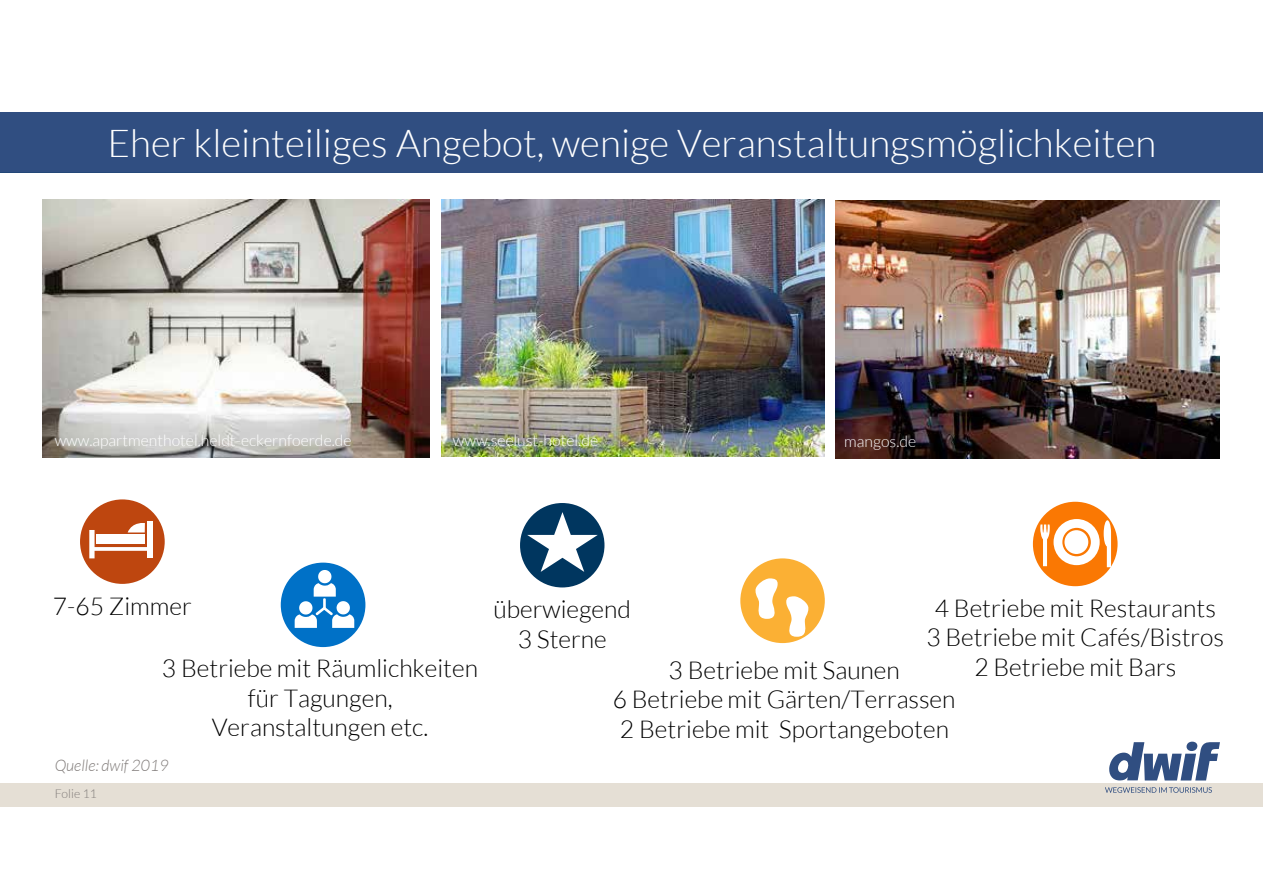
<style>
.page{position:relative;width:1263px;height:893px;background:#fff}
.page>*{position:absolute;margin:0;border:0;box-sizing:border-box;transform-origin:0 0}
.t1{font:300 38.55px "Lato";color:#fff}
.t2{font:300 24.75px "Lato";color:#000}
.t3{font:300 24.6px/29.5px "Lato";color:#000;text-align:center}
.t4{font:300 15.75px "Lato";color:#fff}
.t5{font:italic 300 15.75px "Lato";color:#7f7a78}
.t6{font:300 12.15px "Lato";letter-spacing:.005em;color:#7f7a78}
</style>
<div class="page">
<div style="left:0;top:783px;width:1263px;height:23px;background:#e5dfd5"></div>
<svg style="left:1109px;top:742px;width:111px;height:38px"></svg>
<svg style="left:1105px;top:787px;width:107px;height:6px"></svg>
<div style="left:1186px;top:742px;width:11px;height:9px;background:#304e81;border-radius:50%"></div>
<div style="left:0;top:112px;width:1263px;height:60px;background:#304e81"></div>
<div style="left:80px;top:499px;width:85px;height:85px;background:#be460f;border-radius:50%"></div>
<div style="left:147px;top:522px;width:6px;height:36px;background:#fff"></div>
<svg style="left:89px;top:521px;width:59px;height:37px"></svg>
<div style="left:520px;top:503px;width:84px;height:84px;background:#00365f;border-radius:50%"></div>
<svg style="left:527px;top:512px;width:71px;height:60px"></svg>
<div style="left:281px;top:563px;width:84px;height:84px;background:#0071c7;border-radius:50%"></div>
<svg style="left:295px;top:570px;width:59px;height:58px"></svg>
<div style="left:740px;top:558px;width:85px;height:85px;background:#fbb034;border-radius:50%"></div>
<svg style="left:755px;top:578px;width:53px;height:59px"></svg>
<div style="left:1033px;top:502px;width:84px;height:84px;background:#fa7803;border-radius:50%"></div>
<svg style="left:1040px;top:519px;width:71px;height:48px"></svg>
<img style="left:42px;top:199px;width:387px;height:258px">
<img style="left:441px;top:200px;width:383px;height:256px">
<img style="left:835px;top:201px;width:384px;height:258px">
<h1 class="t1" style="left:107px;top:122px;width:1050px">Eher kleinteiliges Angebot, wenige Veranstaltungsmöglichkeiten</h1>
<p class="t4" style="left:55px;top:432px;width:298px">www.apartmenthotel.heldt-eckernfoerde.de</p>
<p class="t4" style="left:453px;top:432px;width:147px">www.seelust-hotel.de</p>
<p class="t4" style="left:844px;top:433px;width:74px">mangos.de</p>
<p class="t3" style="left:53px;top:592px;width:140px">7-65 Zimmer</p>
<p class="t3" style="left:493px;top:595px;width:139px">überwiegend<br>3 Sterne</p>
<p class="t3" style="left:162px;top:654px;width:318px">3 Betriebe mit Räumlichkeiten für Tagungen,<br>Veranstaltungen etc.</p>
<p class="t2" style="left:668px;top:657px;width:233px">3 Betriebe mit Saunen</p>
<p class="t3" style="left:926px;top:593px;width:299px">4 Betriebe mit Restaurants<br>3 Betriebe mit Cafés/Bistros</p>
<p class="t2" style="left:974px;top:653px;width:204px">2 Betriebe mit Bars</p>
<p class="t3" style="left:613px;top:685px;width:344px;text-align:left">6 Betriebe mit Gärten/Terrassen<br>2 Betriebe mit Sportangeboten</p>
<p class="t5" style="left:55px;top:757px;width:115px">Quelle: dwif 2019</p>
<p class="t6" style="left:55px;top:787px;width:44px">Folie 11</p>
</div>
